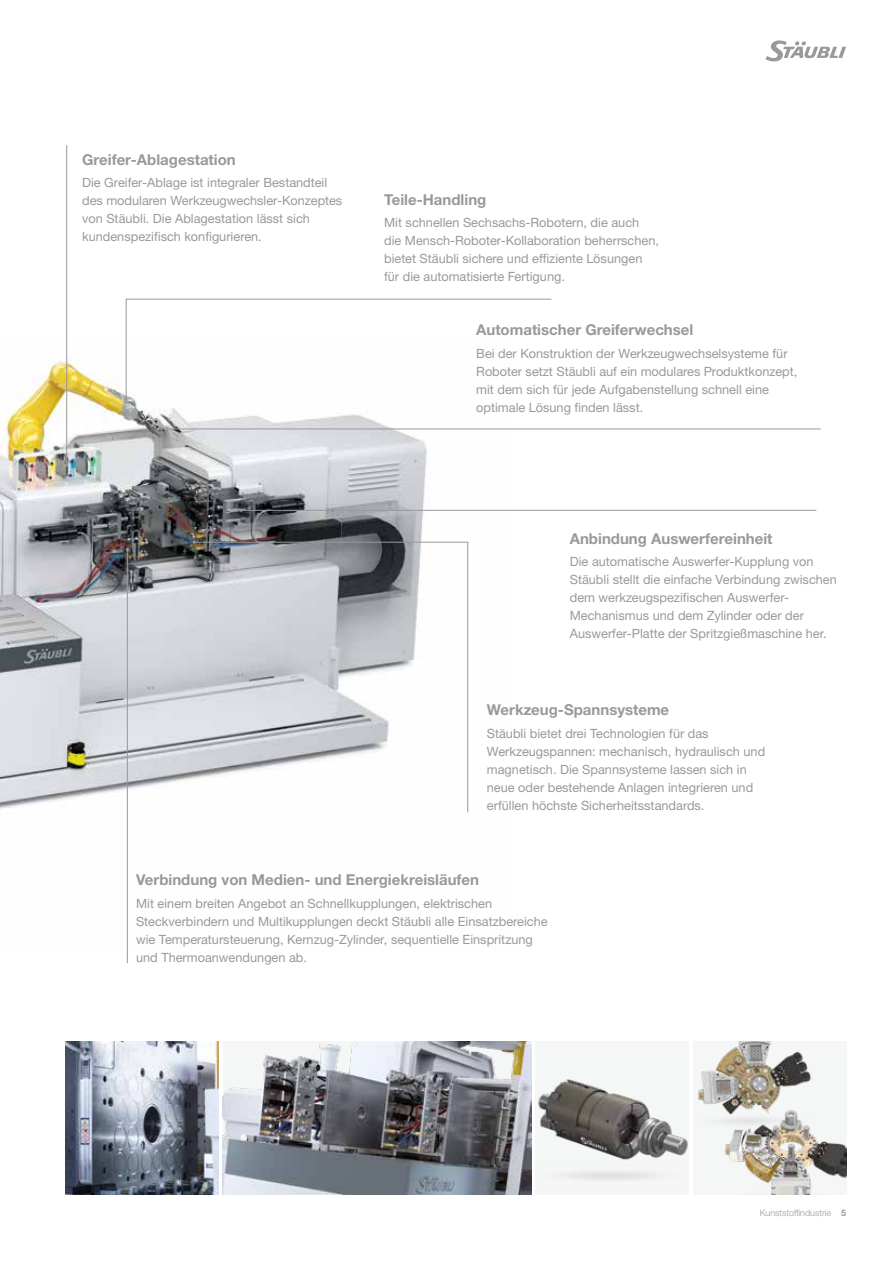
<style>
.page{position:relative;width:893px;height:1263px;background:#fff}
.page>*{position:absolute;margin:0;border:0;box-sizing:border-box;transform-origin:0 0}
.t1{font:700 15px "Helvetica Neue LTW1 G";color:#979a9c}
.t2{font:12.75px/18px "Helvetica Neue LTW1 G";color:#979a9c}
.t3{font:300 9px "Helvetica Neue LTW1 G";color:#979a9c}
.s1{font-weight:700}
</style>
<div class="page">
<img style="left:0;top:341px;width:512px;height:611px">
<svg style="left:765px;top:40px;width:81px;height:22px"></svg>
<img style="left:65px;top:1041px;width:153px;height:153px">
<img style="left:693px;top:1041px;width:153px;height:153px">
<img style="left:536px;top:1079px;width:153px;height:108px">
<img style="left:223px;top:1041px;width:309px;height:153px">
<hr style="left:66px;top:145px;width:1px;height:320px;background:#979a9c">
<hr style="left:127px;top:549px;width:1px;height:414px;background:#979a9c">
<svg style="left:125px;top:298px;width:427px;height:106px"></svg>
<hr style="left:158px;top:429px;width:663px;height:1px;background:#979a9c">
<hr style="left:241px;top:510px;width:575px;height:1px;background:#979a9c">
<svg style="left:194px;top:541px;width:274px;height:272px"></svg>
<p class="t1" style="left:82px;top:150px;width:155px">Greifer-Ablagestation</p>
<p class="t2" style="left:82px;top:174px;width:262px">Die Greifer-Ablage ist integraler Bestandteil des modularen Werkzeugwechsler-Konzeptes von Stäubli. Die Ablagestation lässt sich kundenspezifisch konfigurieren.</p>
<p class="t1" style="left:384px;top:190px;width:104px">Teile-Handling</p>
<p class="t2" style="left:384px;top:213px;width:276px">Mit schnellen Sechsachs-Robotern, die auch die Mensch-Roboter-Kollaboration beherrschen, bietet Stäubli sichere und effiziente Lösungen für die automatisierte Fertigung.</p>
<p class="t1" style="left:476px;top:321px;width:219px">Automatischer Greiferwechsel</p>
<p class="t2" style="left:476px;top:344px;width:323px">Bei der Konstruktion der Werkzeugwechselsysteme für Roboter setzt Stäubli auf ein modulares Produktkonzept, mit dem sich für jede Aufgabenstellung schnell eine optimale Lösung finden lässt.</p>
<p class="t1" style="left:570px;top:529px;width:204px">Anbindung Auswerfereinheit</p>
<p class="t2" style="left:570px;top:552px;width:269px">Die automatische Auswerfer-Kupplung von Stäubli stellt die einfache Verbindung zwischen dem werkzeugspezifischen Auswerfer-Mechanismus und dem Zylinder oder der Auswerfer-Platte der Spritzgießmaschine her.</p>
<p class="t1" style="left:487px;top:701px;width:184px">Werkzeug-Spannsysteme</p>
<p class="t2" style="left:487px;top:724px;width:280px">Stäubli bietet drei Technologien für das Werkzeugspannen: mechanisch, hydraulisch und magnetisch. Die Spannsysteme lassen sich in neue oder bestehende Anlagen integrieren und erfüllen höchste Sicherheitsstandards.</p>
<p class="t1" style="left:136px;top:870px;width:345px">Verbindung von Medien- und Energiekreisläufen</p>
<p class="t2" style="left:136px;top:895px;width:413px">Mit einem breiten Angebot an Schnellkupplungen, elektrischen Steckverbindern und Multikupplungen deckt Stäubli alle Einsatzbereiche wie Temperatursteuerung, Kernzug-Zylinder, sequentielle Einspritzung und Thermoanwendungen ab.</p>
<p class="t3" style="left:760px;top:1207px;width:88px">Kunststoffindustrie <span class="s1">5</span></p>
</div>
